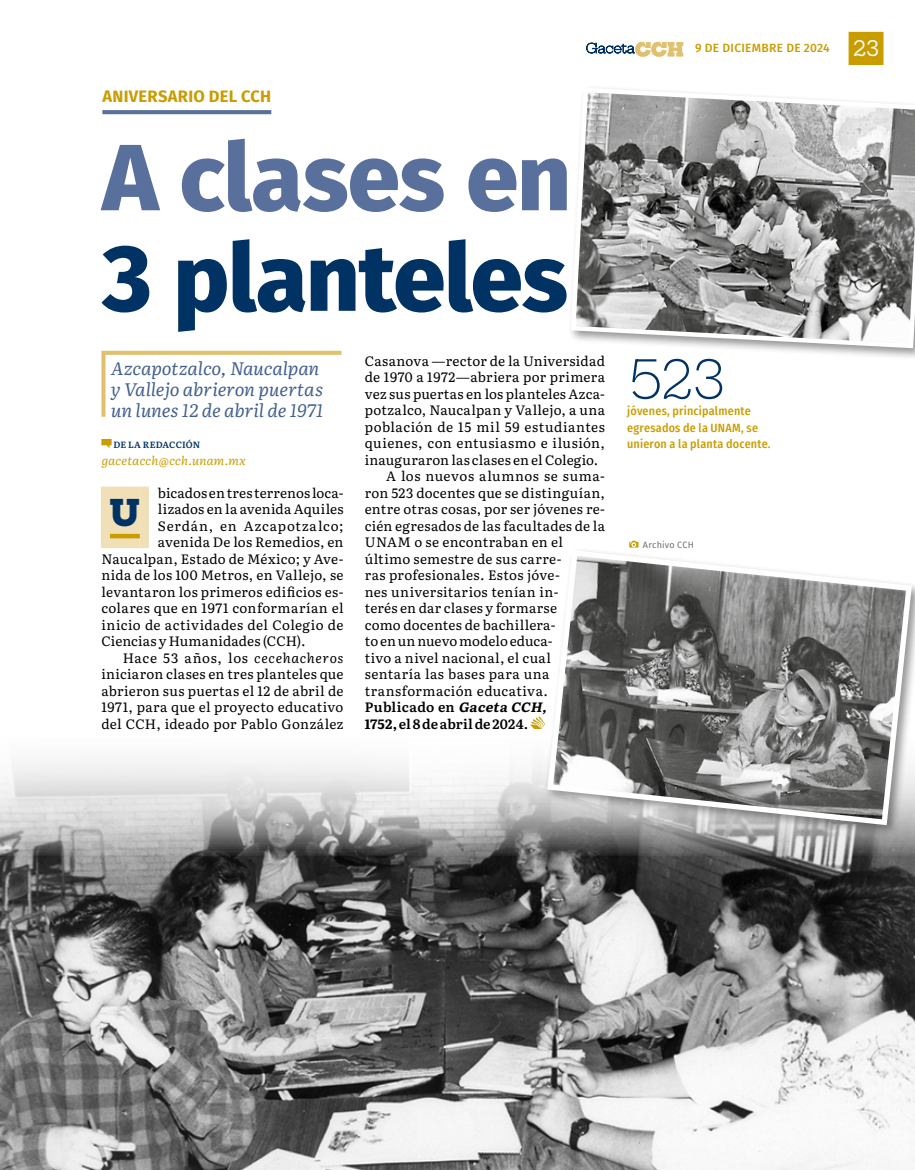
<style>
.page{position:relative;width:915px;height:1170px;background:#fff}
.page>*{position:absolute;margin:0;border:0;box-sizing:border-box;transform-origin:0 0}
.t1{font:800 94.05px "Fira Sans";letter-spacing:-.015em;color:#003263}
.t2{font:800 94.05px "Fira Sans";letter-spacing:-.01em;color:#5a709c}
.t3{font:300 52.5px "Hepta Slab";color:#003263}
.t4{font:800 35.4px "Hepta Slab";color:#003263}
.t5{font:italic 18px/20.7px "Literata 18 pt";color:#425f8d}
.t6{font:700 16.5px "Fira Sans";letter-spacing:.015em;color:#c99d00}
.t7{font:13.5px "Literata 18 pt";letter-spacing:.02em;color:#000}
.t8{font:13.5px "Literata 18 pt";letter-spacing:.04em;color:#000}
.t9{font:600 13.5px "Literata 18 pt";letter-spacing:.015em;color:#000}
.t10{font:13.5px "Literata 18 pt";letter-spacing:.045em;color:#000}
.t11{font:13.5px "Literata 18 pt";letter-spacing:.055em;color:#000}
.t12{font:13.5px "Literata 18 pt";color:#000}
.t13{font:13.5px "Literata 18 pt";letter-spacing:.065em;color:#000}
.t14{font:500 12px/16.5px "Fira Sans Condensed";letter-spacing:.015em;color:#c99d00}
.t15{font:italic 12px "Literata 18 pt";color:#c99d00}
.t16{font:500 12px "Fira Sans";letter-spacing:.025em;color:#c99d00}
.t17{font:600 9px "Literata 18 pt";letter-spacing:.01em;color:#003263}
.t18{font:9px "Fira Sans";letter-spacing:.025em;color:#706f6f}
.s1{font-weight:700;font-style:italic}
.s2{font-weight:700}
.s3{font-style:italic}
.s4{font-family:"Hepta Slab";font-weight:400;font-size:21px;color:#fff}
</style>
<div class="page">
<svg style="left:586px;top:41px;width:97px;height:16px"></svg>
<div style="left:848px;top:32px;width:35px;height:33px;background:#c99d00"></div>
<img style="left:1px;top:855px;width:913px;height:314px">
<svg style="left:2px;top:763px;width:912px;height:92px"></svg>
<svg style="left:629px;top:540px;width:9px;height:6px"></svg>
<div style="left:567px;top:84px;width:347px;height:276px;background:#000;opacity:.42"></div>
<svg style="left:568px;top:85px;width:346px;height:265px"></svg>
<hr style="left:0;top:655px;width:2px;height:254px;background:#000;opacity:.44">
<div style="left:101px;top:486px;width:9px;height:62px;background:#f1dfb8"></div>
<div style="left:110px;top:486px;width:30px;height:62px;background:#f1dfb8"></div>
<div style="left:140px;top:486px;width:9px;height:62px;background:#f1dfb8"></div>
<svg style="left:101px;top:439px;width:11px;height:9px"></svg>
<hr style="left:110px;top:534px;width:30px;height:4px;background:#c99d00">
<svg style="left:101px;top:350px;width:241px;height:67px"></svg>
<svg style="left:530px;top:716px;width:13px;height:13px"></svg>
<div style="left:543px;top:546px;width:371px;height:291px;background:#000;opacity:.43"></div>
<svg style="left:544px;top:547px;width:370px;height:281px"></svg>
<svg style="left:102px;top:110px;width:169px;height:4px"></svg>
<p class="t6" style="left:102px;top:82px;width:170px">ANIVERSARIO DEL CCH</p>
<h1 class="t2" style="left:102px;top:96px;width:470px">A clases en</h1>
<h1 class="t1" style="left:102px;top:196px;width:467px">3 planteles</h1>
<h3 class="t5" style="left:110px;top:357px;width:216px">Azcapotzalco, Naucalpan y Vallejo abrieron puertas un lunes 12 de abril de 1971</h3>
<p class="t7" style="left:364px;top:350px;width:241px">Casanova —rector de la Universidad</p>
<p class="t7" style="left:364px;top:367px;width:242px">de 1970 a 1972—abriera por primera</p>
<p class="t7" style="left:364px;top:383px;width:242px">vez sus puertas en los planteles Azca-</p>
<p class="t7" style="left:364px;top:400px;width:241px">potzalco, Naucalpan y Vallejo, a una</p>
<p class="t10" style="left:364px;top:416px;width:242px">población de 15 mil 59 estudiantes</p>
<p class="t8" style="left:364px;top:433px;width:242px">quienes, con entusiasmo e ilusión,</p>
<p class="t7" style="left:364px;top:449px;width:235px">inauguraron las clases en el Colegio.</p>
<p class="t8" style="left:386px;top:466px;width:220px">A los nuevos alumnos se suma-</p>
<p class="t7" style="left:364px;top:482px;width:241px">ron 523 docentes que se distinguían,</p>
<p class="t7" style="left:364px;top:499px;width:242px">entre otras cosas, por ser jóvenes re-</p>
<p class="t7" style="left:364px;top:515px;width:241px">cién egresados de las facultades de la</p>
<p class="t7" style="left:364px;top:532px;width:200px">UNAM o se encontraban en el</p>
<p class="t7" style="left:364px;top:548px;width:198px">último semestre de sus carre-</p>
<p class="t7" style="left:364px;top:565px;width:196px">ras profesionales. Estos jóve-</p>
<p class="t7" style="left:364px;top:581px;width:195px">nes universitarios tenían in-</p>
<p class="t7" style="left:364px;top:598px;width:194px">terés en dar clases y formarse</p>
<p class="t7" style="left:364px;top:614px;width:192px">como docentes de bachillera-</p>
<p class="t12" style="left:364px;top:631px;width:189px">to en un nuevo modelo educa-</p>
<p class="t7" style="left:364px;top:647px;width:188px">tivo a nivel nacional, el cual</p>
<p class="t8" style="left:364px;top:664px;width:186px">sentaría las bases para una</p>
<p class="t7" style="left:364px;top:680px;width:185px">transformación educativa.</p>
<p class="t9" style="left:364px;top:697px;width:186px">Publicado en <span class="s1">Gaceta CCH,</span></p>
<p class="t9" style="left:364px;top:713px;width:165px"><span class="s2">1752,</span> el 8 de abril de 2024.</p>
<p class="t17" style="left:113px;top:438px;width:88px">DE LA REDACCIÓN</p>
<p class="t15" style="left:101px;top:451px;width:147px">gacetacch@cch.unam.mx</p>
<h3 class="t4" style="left:110px;top:483px;width:31px">U</h3>
<p class="t7" style="left:158px;top:482px;width:187px">bicados en tres terrenos loca-</p>
<p class="t7" style="left:158px;top:499px;width:187px">lizados en la avenida Aquiles</p>
<p class="t13" style="left:158px;top:515px;width:187px">Serdán, en Azcapotzalco;</p>
<p class="t7" style="left:158px;top:532px;width:187px">avenida De los Remedios, en</p>
<p class="t7" style="left:101px;top:548px;width:243px">Naucalpan, Estado de México; y Ave-</p>
<p class="t7" style="left:101px;top:565px;width:243px">nida de los 100 Metros, en Vallejo, se</p>
<p class="t7" style="left:101px;top:581px;width:243px">levantaron los primeros edificios es-</p>
<p class="t7" style="left:101px;top:598px;width:243px">colares que en 1971 conformarían el</p>
<p class="t7" style="left:101px;top:614px;width:243px">inicio de actividades del Colegio de</p>
<p class="t7" style="left:101px;top:631px;width:205px">Ciencias y Humanidades (CCH).</p>
<p class="t11" style="left:123px;top:647px;width:222px">Hace 53 años, los <span class="s3">cecehacheros</span></p>
<p class="t7" style="left:101px;top:664px;width:243px">iniciaron clases en tres planteles que</p>
<p class="t7" style="left:101px;top:680px;width:243px">abrieron sus puertas el 12 de abril de</p>
<p class="t7" style="left:101px;top:697px;width:243px">1971, para que el proyecto educativo</p>
<p class="t7" style="left:101px;top:713px;width:243px">del CCH, ideado por Pablo González</p>
<p class="t16" style="left:695px;top:39px;width:185px">9 DE DICIEMBRE DE 2024 <span class="s4">23</span></p>
<h2 class="t3" style="left:627px;top:335px;width:99px">523</h2>
<p class="t14" style="left:627px;top:402px;width:145px">jóvenes, principalmente egresados de la UNAM, se unieron a la planta docente.</p>
<p class="t18" style="left:642px;top:537px;width:52px">Archivo CCH</p>
</div>
